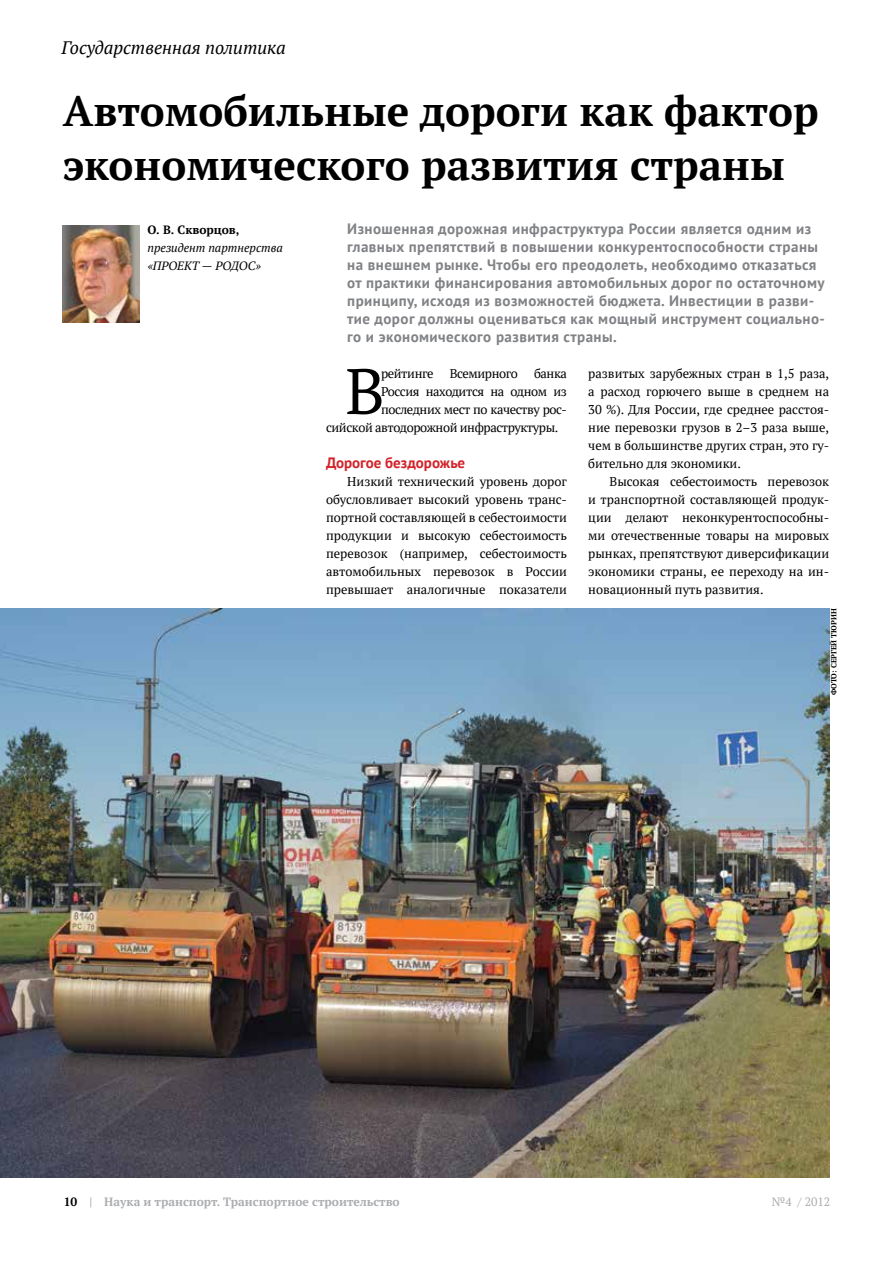
<style>
.page{position:relative;width:893px;height:1263px;background:#fff}
.page>*{position:absolute;margin:0;border:0;box-sizing:border-box;transform-origin:0 0}
.t1{font:64.2px "PT Serif";color:#000}
.t2{font:700 42px/54px "PT Serif";color:#000}
.t3{font:italic 18px "PT Serif";color:#000}
.t4{font:700 15px/18px "PT Sans";letter-spacing:.03em;color:#808285}
.t5{font:700 15px "PT Sans";color:#d2232a}
.t6{font:12.75px/18px "PT Serif";color:#000;text-align:justify}
.t7{font:12.75px "PT Serif";letter-spacing:-.03em;color:#000}
.t8{font:700 12px "PT Serif";color:#abadb0}
.t9{font:italic 12px/18px "PT Serif";color:#000}
.t10{font:700 12px "PT Serif";color:#000}
.t11{font:12px "PT Serif";color:#abadb0}
.t12{font:700 7.5px "PT Serif";color:#000}
.s1{color:#000}
</style>
<div class="page">
<img style="left:63px;top:225px;width:76px;height:98px">
<img style="left:0;top:609px;width:829px;height:569px">
<h3 class="t3" style="left:62px;top:36px;width:226px">Государственная политика</h3>
<h2 class="t2" style="left:63px;top:83px;width:757px">Автомобильные дороги как фактор экономического развития страны</h2>
<p class="t4" style="left:347px;top:219px;width:479px">Изношенная дорожная инфраструктура России является одним из главных препятствий в повышении конкурентоспособности страны на внешнем рынке. Чтобы его преодолеть, необходимо отказаться от практики финансирования автомобильных дорог по остаточному принципу, исходя из возможностей бюджета. Инвестиции в разви&shy;тие дорог должны оцениваться как мощный инструмент социально&shy;го и экономического развития страны.</p>
<p class="t10" style="left:147px;top:222px;width:94px">О. В. Скворцов,</p>
<p class="t9" style="left:147px;top:239px;width:137px">президент партнерства «ПРОЕКТ — РОДОС»</p>
<h1 class="t1" style="left:345px;top:350px;width:41px">В</h1>
<p class="t7" style="left:381px;top:365px;width:54px">рейтинге</p>
<p class="t7" style="left:450px;top:365px;width:70px">Всемирного</p>
<p class="t6" style="left:534px;top:364px;width:34px">банка</p>
<p class="t7" style="left:381px;top:383px;width:187px">Россия находится на одном из</p>
<p class="t7" style="left:381px;top:401px;width:187px">последних мест по качеству рос-</p>
<p class="t7" style="left:326px;top:419px;width:234px">сийской автодорожной инфраструктуры.</p>
<p class="t5" style="left:326px;top:453px;width:141px">Дорогое бездорожье</p>
<p class="t6" style="left:326px;top:472px;width:242px;text-indent:21px">Низкий технический уровень дорог обусловливает высокий уровень транс&shy;портной составляющей в себестоимости продукции и высокую себестоимость перевозок (например, себестоимость автомобильных перевозок в России превышает аналогичные показатели</p>
<p class="t6" style="left:588px;top:364px;width:242px">развитых зарубежных стран в 1,5 раза, а расход горючего выше в среднем на 30 %). Для России, где среднее расстоя&shy;ние перевозки грузов в 2–3 раза выше, чем в большинстве других стран, это гу&shy;бительно для экономики.</p>
<p class="t6" style="left:588px;top:472px;width:242px;text-indent:21px">Высокая себестоимость перевозок и транспортной составляющей продук&shy;ции делают неконкурентоспособны&shy;ми отечественные товары на мировых рынках, препятствуют диверсификации экономики страны, ее переходу на ин&shy;новационный путь развития.</p>
<p class="t12" style="left:829px;top:695px;width:88px;rotate:-90deg">ФОТО: СЕРГЕЙ ТЮРИН</p>
<p class="t8" style="left:64px;top:1194px;width:337px"><span class="s1">10</span> | Наука и транспорт. Транспортное строительство</p>
<p class="t11" style="left:772px;top:1194px;width:60px">№4 / 2012</p>
</div>
